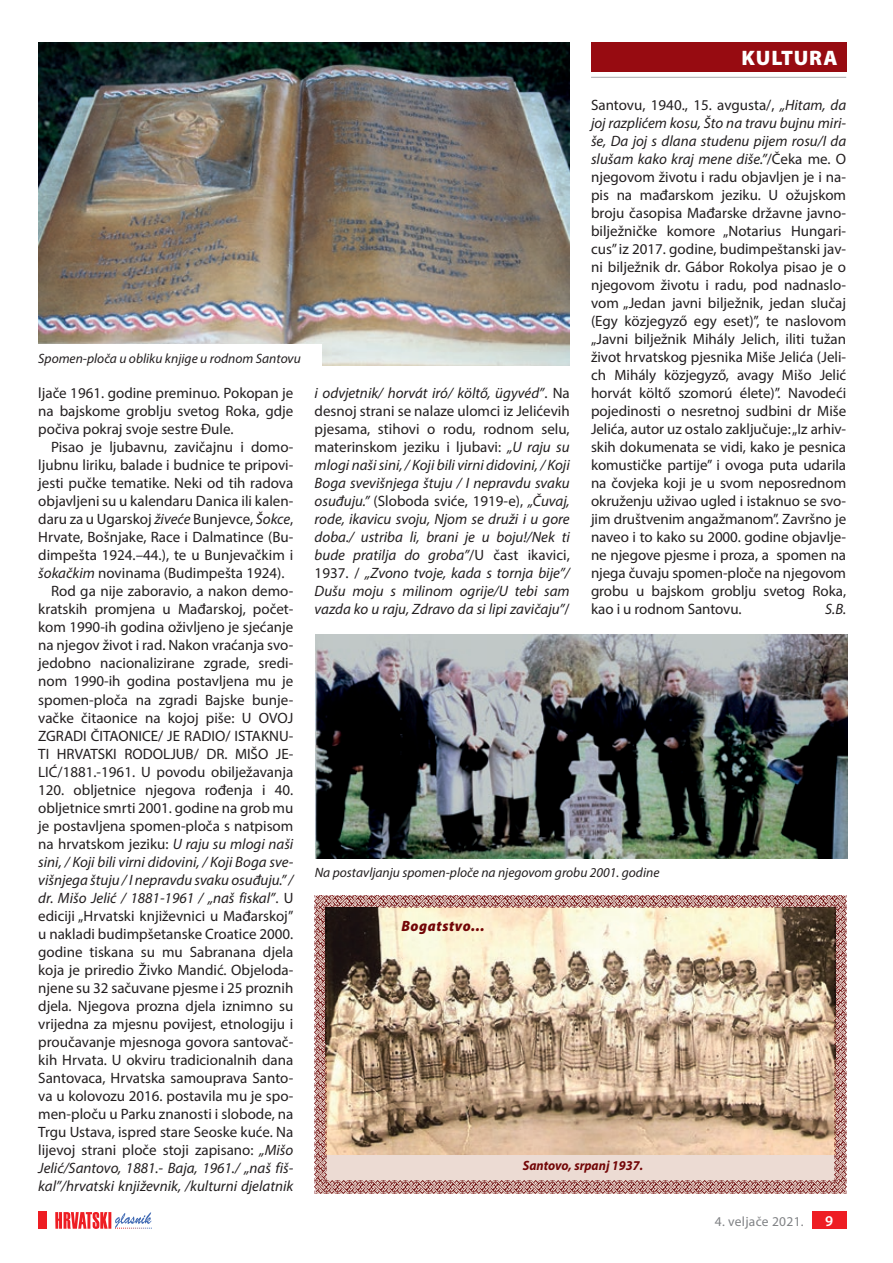
<style>
.page{position:relative;width:893px;height:1263px;background:#fff}
.page>*{position:absolute;margin:0;border:0;box-sizing:border-box;transform-origin:0 0}
.t1{font:900 21px "Myriad Pro";letter-spacing:.04em;color:#fff}
.t2{font:15px/18px "Myriad Pro";color:#231f20;text-align:justify}
.t3{font:italic 15px/18px "Myriad Pro";color:#231f20;text-align:justify}
.t4{font:italic 900 semi-condensed 15px "Myriad Pro";letter-spacing:.04em;color:#730607}
.t5{font:600 15px "Myriad Pro";color:#fff}
.t6{font:italic 13.5px "Myriad Pro";color:#231f20}
.t7{font:italic 700 13.5px "Myriad Pro";color:#730607;scale:.95 1}
.t8{font:13.5px "Myriad Pro";letter-spacing:.02em;color:#808285}
.s1{font-style:italic}
.s2{font-style:normal}
</style>
<div class="page">
<div style="left:812px;top:1212px;width:34px;height:17px;background:#ee1d23"></div>
<svg style="left:55px;top:1212px;width:97px;height:17px"></svg>
<div style="left:38px;top:1212px;width:9px;height:17px;background:#ee1d23"></div>
<div style="left:591px;top:43px;width:255px;height:29px;background:#970b11"></div>
<hr style="left:591px;top:77px;width:255px;height:1px;background:#a8a9ad">
<img style="left:316px;top:634px;width:531px;height:224px">
<img style="left:38px;top:43px;width:532px;height:322px">
<div style="left:34px;top:344px;width:287px;height:28px;background:#fff"></div>
<svg style="left:315px;top:895px;width:531px;height:298px"></svg>
<p class="t6" style="left:38px;top:350px;width:264px">Spomen-ploča u obliku knjige u rodnom Santovu</p>
<p class="t2" style="left:38px;top:384px;width:257px">ljače 1961. godine preminuo. Pokopan je na bajskome groblju svetog Roka, gdje počiva pokraj svoje sestre Đule.</p>
<p class="t2" style="left:51px;top:438px;width:244px">Pisao je ljubavnu, zavičajnu i domo-</p>
<p class="t2" style="left:38px;top:456px;width:257px">ljubnu liriku, balade i budnice te pripovi-</p>
<p class="t2" style="left:38px;top:474px;width:257px">jesti pučke tematike. Neki od tih radova</p>
<p class="t2" style="left:38px;top:492px;width:257px">objavljeni su u kalendaru Danica ili kalen-</p>
<p class="t2" style="left:38px;top:510px;width:257px">daru za u Ugarskoj <span class="s1">živeće</span> Bunjevce, <span class="s1">Šokce</span>,</p>
<p class="t2" style="left:38px;top:528px;width:257px">Hrvate, Bošnjake, Race i Dalmatince (Bu-</p>
<p class="t2" style="left:38px;top:546px;width:257px">dimpešta 1924.–44.), te u Bunjevačkim i</p>
<p class="t2" style="left:38px;top:564px;width:248px"><span class="s1">šokačkim</span> novinama (Budimpešta 1924).</p>
<p class="t2" style="left:51px;top:582px;width:244px">Rod ga nije zaboravio, a nakon demo-</p>
<p class="t2" style="left:38px;top:600px;width:257px">kratskih promjena u Mađarskoj, počet-</p>
<p class="t2" style="left:38px;top:618px;width:257px">kom 1990-ih godina oživljeno je sjećanje</p>
<p class="t2" style="left:38px;top:636px;width:257px">na njegov život i rad. Nakon vraćanja svo-</p>
<p class="t2" style="left:38px;top:654px;width:257px">jedobno nacionalizirane zgrade, sredi-</p>
<p class="t2" style="left:38px;top:672px;width:257px">nom 1990-ih godina postavljena mu je</p>
<p class="t2" style="left:38px;top:690px;width:257px">spomen-ploča na zgradi Bajske bunje-</p>
<p class="t2" style="left:38px;top:708px;width:257px">vačke čitaonice na kojoj piše: U OVOJ</p>
<p class="t2" style="left:38px;top:726px;width:257px">ZGRADI ČITAONICE/ JE RADIO/ ISTAKNU-</p>
<p class="t2" style="left:38px;top:744px;width:257px">TI HRVATSKI RODOLJUB/ DR. MIŠO JE-</p>
<p class="t2" style="left:38px;top:762px;width:257px">LIĆ/1881.-1961. U povodu obilježavanja</p>
<p class="t2" style="left:38px;top:780px;width:257px">120. obljetnice njegova rođenja i 40.</p>
<p class="t2" style="left:38px;top:798px;width:257px">obljetnice smrti 2001. godine na grob mu</p>
<p class="t2" style="left:38px;top:816px;width:257px">je postavljena spomen-ploča s natpisom</p>
<p class="t2" style="left:38px;top:834px;width:257px">na hrvatskom jeziku: <span class="s1">U raju su mlogi naši</span></p>
<p class="t3" style="left:38px;top:852px;width:257px">sini, / Koji bili virni didovini, / Koji Boga sve-</p>
<p class="t3" style="left:38px;top:870px;width:257px">višnjega štuju / I nepravdu svaku osuđuju.” /</p>
<p class="t3" style="left:38px;top:888px;width:257px">dr. Mišo Jelić / 1881-1961 / „naš fiskal”<span class="s2">. U</span></p>
<p class="t2" style="left:38px;top:906px;width:257px">ediciji „Hrvatski književnici u Mađarskoj”</p>
<p class="t2" style="left:38px;top:924px;width:257px">u nakladi budimpšetanske Croatice 2000.</p>
<p class="t2" style="left:38px;top:942px;width:257px">godine tiskana su mu Sabranana djela</p>
<p class="t2" style="left:38px;top:960px;width:257px">koja je priredio Živko Mandić. Objeloda-</p>
<p class="t2" style="left:38px;top:978px;width:257px">njene su 32 sačuvane pjesme i 25 proznih</p>
<p class="t2" style="left:38px;top:996px;width:257px">djela. Njegova prozna djela iznimno su</p>
<p class="t2" style="left:38px;top:1014px;width:257px">vrijedna za mjesnu povijest, etnologiju i</p>
<p class="t2" style="left:38px;top:1032px;width:257px">proučavanje mjesnoga govora santovač-</p>
<p class="t2" style="left:38px;top:1050px;width:257px">kih Hrvata. U okviru tradicionalnih dana</p>
<p class="t2" style="left:38px;top:1068px;width:257px">Santovaca, Hrvatska samouprava Santo-</p>
<p class="t2" style="left:38px;top:1086px;width:257px">va u kolovozu 2016. postavila mu je spo-</p>
<p class="t2" style="left:38px;top:1104px;width:257px">men-ploču u Parku znanosti i slobode, na</p>
<p class="t2" style="left:38px;top:1122px;width:257px">Trgu Ustava, ispred stare Seoske kuće. Na</p>
<p class="t2" style="left:38px;top:1140px;width:257px">lijevoj strani ploče stoji zapisano: <span class="s1">„Mišo</span></p>
<p class="t3" style="left:38px;top:1158px;width:257px">Jelić/Santovo, 1881.- Baja, 1961./ „naš fiš-</p>
<p class="t3" style="left:38px;top:1176px;width:257px">kal”/hrvatski književnik, /kulturni djelatnik</p>
<p class="t3" style="left:315px;top:384px;width:257px">i odvjetnik/ horvát iró/ költő, ügyvéd”<span class="s2">. Na desnoj strani se nalaze ulomci iz Jelićevih pjesama, stihovi o rodu, rodnom selu, materinskom jeziku i ljubavi:</span> „U raju su mlogi naši sini, / Koji bili virni didovini, / Koji Boga svevišnjega štuju / I nepravdu svaku osuđuju.” <span class="s2">(Sloboda sviće, 1919-e),</span> „Čuvaj, rode, ikavicu svoju, Njom se druži i u gore doba./ ustriba li, brani je u boju!/Nek ti bude pratilja do groba”<span class="s2">/U čast ikavici, 1937. /</span> „Zvono tvoje, kada s tornja bije”/ Dušu moju s milinom ogrije/U tebi sam vazda ko u raju, Zdravo da si lipi zavičaju”<span class="s2">/</span></p>
<h1 class="t1" style="left:741px;top:44px;width:97px">KULTURA</h1>
<p class="t2" style="left:591px;top:96px;width:257px">Santovu, 1940., 15. avgusta/, <span class="s1">„Hitam, da joj razplićem kosu, Što na travu bujnu miri&shy;še, Da joj s dlana studenu pijem rosu/I da slušam kako kraj mene diše.”</span>/Čeka me. O njegovom životu i radu objavljen je i na&shy;pis na mađarskom jeziku. U ožujskom broju časopisa Mađarske državne javno&shy;bilježničke komore „Notarius Hungari&shy;cus” iz 2017. godine, budimpeštanski jav&shy;ni bilježnik dr. Gábor Rokolya pisao je o njegovom životu i radu, pod nadnaslo&shy;vom „Jedan javni bilježnik, jedan slučaj (Egy közjegyző egy eset)”, te naslovom „Javni bilježnik Mihály Jelich, iliti tužan život hrvatskog pjesnika Miše Jelića (Jeli&shy;ch Mihály közjegyző, avagy Mišo Jelić horvát költő szomorú élete)”. Navodeći pojedinosti o nesretnoj sudbini dr Miše Jelića, autor uz ostalo zaključuje: „Iz arhiv&shy;skih dokumenata se vidi, kako je pesnica komustičke partije” i ovoga puta udarila na čovjeka koji je u svom neposrednom okruženju uživao ugled i istaknuo se svo&shy;jim društvenim angažmanom”. Završno je naveo i to kako su 2000. godine objavlje&shy;ne njegove pjesme i proza, a spomen na njega čuvaju spomen-ploče na njegovom grobu u bajskom groblju svetog Roka, kao i u rodnom Santovu.</p>
<p class="t3" style="left:825px;top:600px;width:22px">S.B.</p>
<p class="t6" style="left:315px;top:864px;width:346px">Na postavljanju spomen-ploče na njegovom grobu 2001. godine</p>
<p class="t4" style="left:401px;top:916px;width:85px">Bogatstvo...</p>
<p class="t7" style="left:523px;top:1157px;width:128px">Santovo, srpanj 1937.</p>
<p class="t8" style="left:715px;top:1213px;width:90px">4. veljače 2021.</p>
<p class="t5" style="left:825px;top:1211px;width:10px">9</p>
</div>
